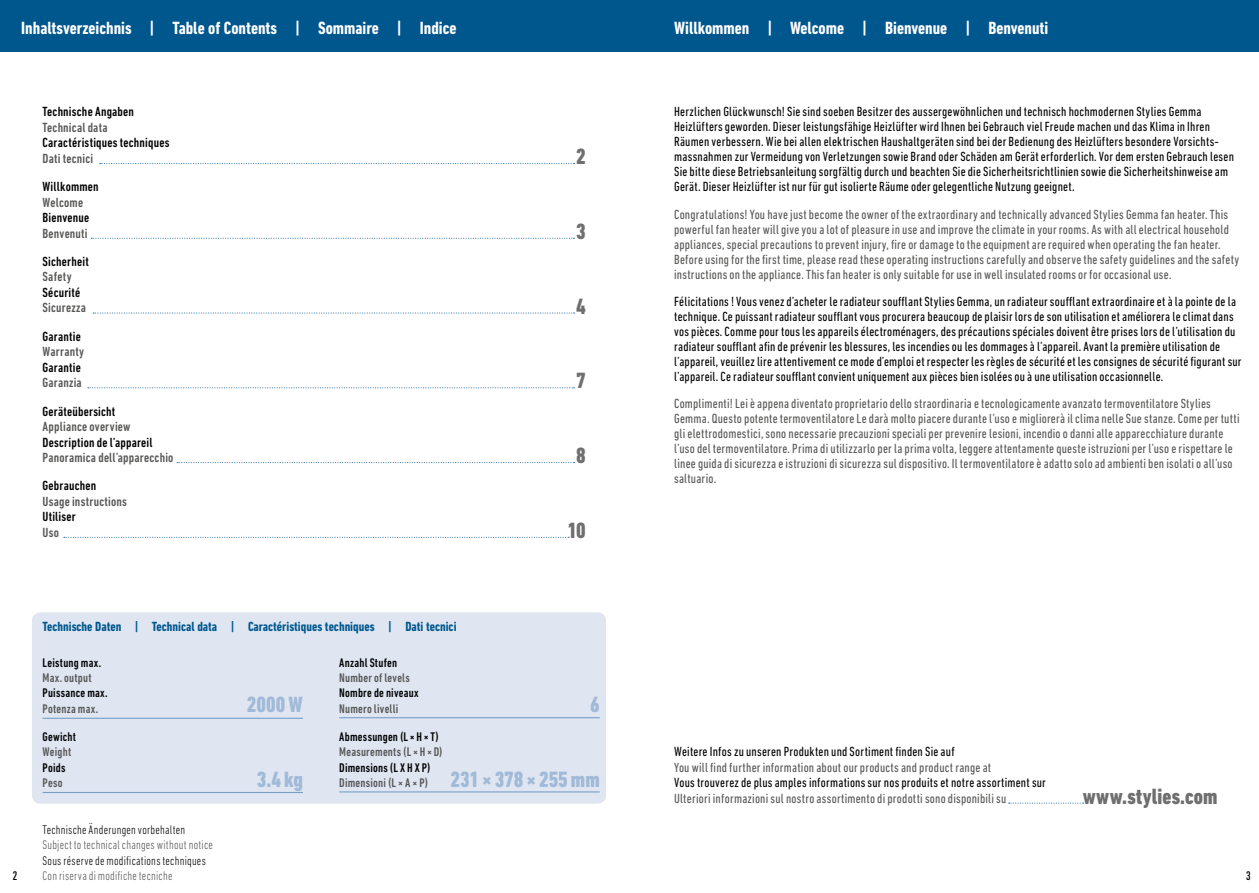
<style>
.page{position:relative;width:1259px;height:893px;background:#fff}
.page>*{position:absolute;margin:0;border:0;box-sizing:border-box;transform-origin:0 0}
.t1{font:800 condensed 22.5px "DIN Next LT Pro";color:#a1bad7}
.t2{font:800 condensed 22.5px "DIN Next LT Pro";letter-spacing:.005em;color:#706f6f}
.t3{font:700 condensed 18px "DIN Next LT Pro";color:#fff}
.t4{font:condensed 13.5px/15px "DIN Next LT Pro";letter-spacing:.015em;color:#000}
.t5{font:condensed 13.5px/15px "DIN Next LT Pro";letter-spacing:.015em;color:#575756}
.t6{font:500 condensed 13.5px "DIN Next LT Pro";letter-spacing:.015em;color:#000}
.t7{font:500 condensed 13.5px "DIN Next LT Pro";letter-spacing:.015em;color:#575756}
.t8{font:700 condensed 13.5px "DIN Next LT Pro";color:#00578d}
.t9{font:500 condensed 12.75px "DIN Next LT Pro";letter-spacing:.02em;color:#000}
.t10{font:500 condensed 12.75px "DIN Next LT Pro";letter-spacing:.015em;color:#575756}
.t11{font:300 condensed 12.75px "DIN Next LT Pro";letter-spacing:.02em;color:#000}
.t12{font:300 condensed 12.75px "DIN Next LT Pro";letter-spacing:.02em;color:#575756}
.t13{font:ultra-condensed 12px "Univers LT Std";color:#000}
</style>
<div class="page">
<div style="left:0;top:0;width:1259px;height:51px;background:#00578d"></div>
<svg style="left:1008px;top:802px;width:75px;height:2px"></svg>
<div style="left:32px;top:612px;width:574px;height:192px;background:#dfe6f2;border-radius:9px"></div>
<hr style="left:339px;top:717px;width:261px;height:1px;background:#7a9fc6">
<svg style="left:91px;top:238px;width:483px;height:1px"></svg>
<svg style="left:93px;top:312px;width:481px;height:2px"></svg>
<svg style="left:177px;top:462px;width:397px;height:1px"></svg>
<svg style="left:64px;top:537px;width:505px;height:1px"></svg>
<svg style="left:88px;top:387px;width:486px;height:1px"></svg>
<svg style="left:100px;top:163px;width:474px;height:1px"></svg>
<hr style="left:43px;top:718px;width:260px;height:1px;background:#7a9fc6">
<hr style="left:43px;top:792px;width:260px;height:1px;background:#7a9fc6">
<hr style="left:339px;top:791px;width:261px;height:1px;background:#7a9fc6">
<h2 class="t3" style="left:21px;top:18px;width:437px">Inhaltsverzeichnis | Table of Contents | Sommaire | Indice</h2>
<h2 class="t3" style="left:674px;top:18px;width:376px">Willkommen | Welcome | Bienvenue | Benvenuti</h2>
<p class="t6" style="left:43px;top:104px;width:93px">Technische Angaben</p>
<p class="t7" style="left:43px;top:120px;width:67px">Technical data</p>
<p class="t7" style="left:43px;top:151px;width:52px">Dati tecnici</p>
<p class="t6" style="left:43px;top:135px;width:128px">Caractéristiques techniques</p>
<p class="t6" style="left:43px;top:179px;width:58px">Willkommen</p>
<p class="t7" style="left:43px;top:195px;width:42px">Welcome</p>
<p class="t7" style="left:43px;top:226px;width:47px">Benvenuti</p>
<p class="t6" style="left:43px;top:210px;width:48px">Bienvenue</p>
<p class="t6" style="left:43px;top:254px;width:48px">Sicherheit</p>
<p class="t7" style="left:43px;top:269px;width:31px">Safety</p>
<p class="t7" style="left:43px;top:300px;width:45px">Sicurezza</p>
<p class="t6" style="left:43px;top:285px;width:39px">Sécurité</p>
<p class="t6" style="left:43px;top:329px;width:40px">Garantie</p>
<p class="t7" style="left:43px;top:344px;width:43px">Warranty</p>
<p class="t7" style="left:43px;top:375px;width:41px">Garanzia</p>
<p class="t6" style="left:43px;top:360px;width:40px">Garantie</p>
<p class="t6" style="left:43px;top:403px;width:74px">Geräteübersicht</p>
<p class="t7" style="left:43px;top:419px;width:90px">Appliance overview</p>
<p class="t7" style="left:43px;top:450px;width:132px">Panoramica dell’apparecchio</p>
<p class="t6" style="left:43px;top:434px;width:112px">Description de l’appareil</p>
<p class="t6" style="left:43px;top:478px;width:55px">Gebrauchen</p>
<p class="t7" style="left:43px;top:494px;width:86px">Usage instructions</p>
<p class="t7" style="left:43px;top:525px;width:18px">Uso</p>
<p class="t6" style="left:43px;top:509px;width:35px">Utiliser</p>
<p class="t8" style="left:43px;top:619px;width:415px">Technische Daten | Technical data | Caractéristiques techniques | Dati tecnici</p>
<p class="t9" style="left:43px;top:655px;width:60px">Leistung max.</p>
<p class="t10" style="left:43px;top:671px;width:51px">Max. output</p>
<p class="t9" style="left:43px;top:686px;width:67px">Puissance max.</p>
<p class="t10" style="left:43px;top:701px;width:57px">Potenza max.</p>
<h1 class="t1" style="left:247px;top:692px;width:58px">2000W</h1>
<p class="t9" style="left:339px;top:655px;width:59px">Anzahl Stufen</p>
<p class="t10" style="left:339px;top:671px;width:72px">Number of levels</p>
<p class="t9" style="left:339px;top:686px;width:81px">Nombre de niveaux</p>
<p class="t10" style="left:339px;top:701px;width:61px">Numero livelli</p>
<h1 class="t2" style="left:576px;top:144px;width:11px">2</h1>
<h1 class="t2" style="left:576px;top:218px;width:11px">3</h1>
<h1 class="t2" style="left:576px;top:293px;width:11px">4</h1>
<h1 class="t2" style="left:576px;top:368px;width:11px">7</h1>
<h1 class="t2" style="left:576px;top:443px;width:11px">8</h1>
<h1 class="t2" style="left:567px;top:517px;width:20px">10</h1>
<h1 class="t1" style="left:590px;top:692px;width:11px">6</h1>
<p class="t9" style="left:339px;top:730px;width:101px">Abmessungen (L× H ×T)</p>
<p class="t10" style="left:339px;top:745px;width:105px">Measurements (L× H × D)</p>
<p class="t9" style="left:339px;top:760px;width:93px">Dimensions (L X H X P)</p>
<p class="t10" style="left:339px;top:775px;width:91px">Dimensioni (L × A × P)</p>
<p class="t9" style="left:43px;top:730px;width:35px">Gewicht</p>
<p class="t10" style="left:43px;top:745px;width:30px">Weight</p>
<p class="t9" style="left:43px;top:760px;width:24px">Poids</p>
<p class="t10" style="left:43px;top:775px;width:22px">Peso</p>
<h1 class="t1" style="left:451px;top:766px;width:151px">231 × 378 × 255mm</h1>
<h1 class="t1" style="left:257px;top:766px;width:48px">3.4 kg</h1>
<p class="t4" style="left:674px;top:104px;width:561px">Herzlichen Glückwunsch! Sie sind soeben Besitzer des aussergewöhnlichen und technisch hochmodernen Stylies Gemma Heizlüfters geworden. Dieser leistungsfähige Heizlüfter wird Ihnen bei Gebrauch viel Freude machen und das Klima in Ihren Räumen verbessern. Wie bei allen elektrischen Haushaltgeräten sind bei der Bedienung des Heizlüfters besondere Vorsichts&shy;massnahmen zur Vermeidung von Verletzungen sowie Brand oder Schäden am Gerät erforderlich. Vor dem ersten Gebrauch lesen Sie bitte diese Betriebsanleitung sorgfältig durch und beachten Sie die Sicherheitsrichtlinien sowie die Sicherheitshinweise am Gerät. Dieser Heizlüfter ist nur für gut isolierte Räume oder gelegentliche Nutzung geeignet.</p>
<p class="t5" style="left:674px;top:206px;width:566px">Congratulations! You have just become the owner of the extraordinary and technically advanced Stylies Gemma fan heater. This powerful fan heater will give you a lot of pleasure in use and improve the climate in your rooms. As with all electrical household appliances, special precautions to prevent injury, fire or damage to the equipment are required when operating the fan heater.<br>Before using for the first time, please read these operating instructions carefully and observe the safety guidelines and the safety instructions on the appliance. This fan heater is only suitable for use in well insulated rooms or for occasional use.</p>
<p class="t4" style="left:674px;top:294px;width:569px">Félicitations ! Vous venez d’acheter le radiateur soufflant Stylies Gemma, un radiateur soufflant extraordinaire et à la pointe de la technique. Ce puissant radiateur soufflant vous procurera beaucoup de plaisir lors de son utilisation et améliorera le climat dans vos pièces. Comme pour tous les appareils électroménagers, des précautions spéciales doivent être prises lors de l’utilisation du radiateur soufflant afin de prévenir les blessures, les incendies ou les dommages à l’appareil. Avant la première utilisation de l’appareil, veuillez lire attentivement ce mode d’emploi et respecter les règles de sécurité et les consignes de sécurité figurant sur l’appareil. Ce radiateur soufflant convient uniquement aux pièces bien isolées ou à une utilisation occasionnelle.</p>
<p class="t5" style="left:674px;top:396px;width:567px">Complimenti! Lei è appena diventato proprietario dello straordinaria e tecnologicamente avanzato termoventilatore Stylies Gemma. Questo potente termoventilatore Le darà molto piacere durante l’uso e migliorerà il clima nelle Sue stanze. Come per tutti gli elettrodomestici, sono necessarie precauzioni speciali per prevenire lesioni, incendio o danni alle apparecchiature durante l’uso del termoventilatore. Prima di utilizzarlo per la prima volta, leggere attentamente queste istruzioni per l’uso e rispettare le linee guida di sicurezza e istruzioni di sicurezza sul dispositivo. Il termoventilatore è adatto solo ad ambienti ben isolati o all’uso saltuario.</p>
<p class="t4" style="left:674px;top:744px;width:282px">Weitere Infos zu unseren Produkten und Sortiment finden Sie auf</p>
<p class="t5" style="left:674px;top:759px;width:318px">You will find further information about our products and product range at</p>
<p class="t5" style="left:674px;top:790px;width:334px">Ulteriori informazioni sul nostro assortimento di prodotti sono disponibili su</p>
<p class="t4" style="left:674px;top:775px;width:373px">Vous trouverez de plus amples informations sur nos produits et notre assortiment sur</p>
<h1 class="t2" style="left:1082px;top:783px;width:136px">www.stylies.com</h1>
<p class="t11" style="left:43px;top:823px;width:144px">Technische Änderungen vorbehalten</p>
<p class="t12" style="left:43px;top:838px;width:172px">Subject to technical changes without notice</p>
<p class="t11" style="left:43px;top:853px;width:165px">Sous réserve de modifications techniques</p>
<p class="t12" style="left:43px;top:868px;width:131px">Con riserva di modifiche tecniche</p>
<p class="t13" style="left:13px;top:869px;width:6px">2</p>
<p class="t13" style="left:1246px;top:869px;width:6px">3</p>
</div>
